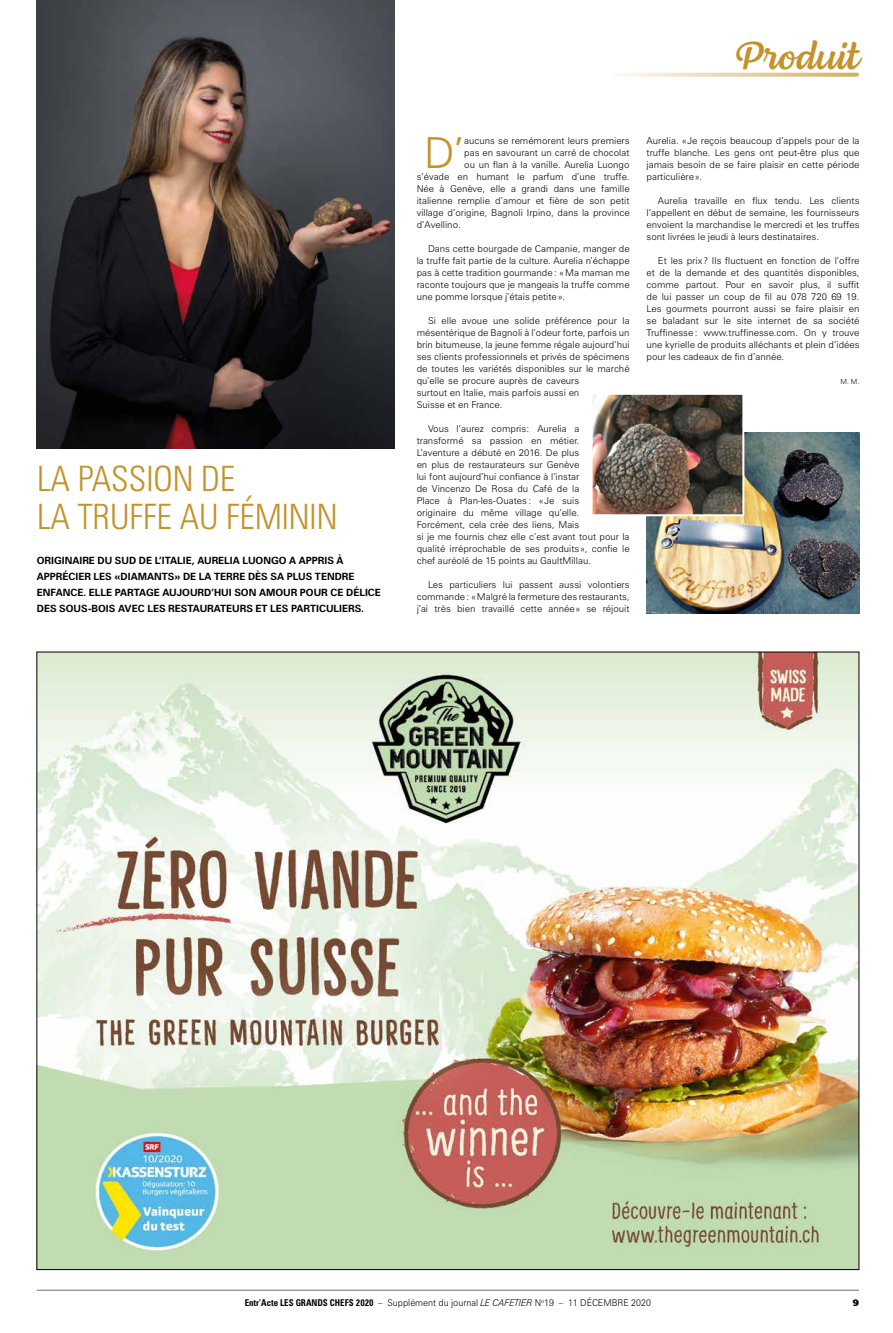
<style>
.page{position:relative;width:893px;height:1333px;background:#fff}
.page>*{position:absolute;margin:0;border:0;box-sizing:border-box;transform-origin:0 0}
.t1{font:300 42.8px "Zurich BT";color:#c4922b}
.t2{font:40px "Lemongrass Script";color:#c4922b}
.t3{font:300 condensed 35px/38px "Zurich BT";color:#c4922b}
.t4{font:700 10px/16px "Zurich BT";color:#000}
.t5{font:300 9.5px/12px "Zurich BT";color:#000;text-align:justify}
.t6{font:300 9.4px "Zurich BT";color:#000;scale:.95 1}
.t7{font:900 9.4px "Frutiger LT Std";color:#000;scale:.95 1}
.t8{font:300 7px "Zurich BT";color:#000}
.s1{font-weight:700;font-stretch:condensed}
.s2{font-style:italic}
</style>
<div class="page">
<hr style="left:37px;top:1289px;width:822px;height:1px;background:#706f6f">
<img style="left:37px;top:0;width:357px;height:448px">
<svg style="left:623px;top:73px;width:234px;height:4px"></svg>
<img style="left:647px;top:432px;width:212px;height:181px">
<img style="left:594px;top:396px;width:147px;height:117px">
<div style="left:591px;top:393px;width:153px;height:123px;border:2px solid #fff"></div>
<img style="left:39px;top:653px;width:818px;height:614px">
<h3 class="t3" style="left:37px;top:459px;width:302px">LA PASSION DE<br>LA TRUFFE AU FÉMININ</h3>
<p class="t4" style="left:37px;top:552px;width:346px">ORIGINAIRE DU SUD DE L’ITALIE, AURELIA LUONGO A APPRIS À APPRÉCIER LES «DIAMANTS» DE LA TERRE DÈS SA PLUS TENDRE ENFANCE. ELLE PARTAGE AUJOURD’HUI SON AMOUR POUR CE DÉLICE DES SOUS-BOIS AVEC LES RESTAURATEURS ET LES PARTICULIERS.</p>
<h2 class="t2" style="left:733px;top:32px;width:128px">Produit</h2>
<h1 class="t1" style="left:424px;top:127px;width:42px">D’</h1>
<p class="t5" style="left:464px;top:135px;width:167px">aucuns se remémorent leurs premiers</p>
<p class="t5" style="left:464px;top:147px;width:167px">pas en savourant un carré de chocolat</p>
<p class="t5" style="left:464px;top:159px;width:167px">ou un flan à la vanille. Aurelia Luongo</p>
<p class="t5" style="left:417px;top:171px;width:214px">s’évade en humant le parfum d’une truffe.</p>
<p class="t5" style="left:417px;top:183px;width:214px">Née à Genève, elle a grandi dans une famille</p>
<p class="t5" style="left:417px;top:195px;width:214px">italienne remplie d’amour et fière de son petit</p>
<p class="t5" style="left:417px;top:207px;width:214px">village d’origine, Bagnoli Irpino, dans la province</p>
<p class="t5" style="left:417px;top:219px;width:46px">d’Avellino.</p>
<p class="t5" style="left:417px;top:243px;width:214px;text-indent:11px">Dans cette bourgade de Campanie, manger de la truffe fait partie de la culture. Aurelia n’échappe pas à cette tradition gourmande: «Ma maman me raconte toujours que je mangeais la truffe comme une pomme lorsque j’étais petite».</p>
<p class="t5" style="left:417px;top:315px;width:214px;text-align:left;text-indent:11px">Si elle avoue une solide préférence pour la mésentérique de Bagnoli à l’odeur forte, parfois un brin bitumeuse, la jeune femme régale aujourd’hui ses clients professionnels et privés de spécimens de toutes les variétés disponibles sur le marché qu’elle se procure auprès de caveurs<br>surtout en Italie, mais parfois aussi en<br>Suisse et en France.</p>
<p class="t5" style="left:417px;top:423px;width:214px;text-align:left;text-indent:11px">Vous l’aurez compris: Aurelia a<br>transformé sa passion en métier.<br>L’aventure a débuté en 2016. De plus<br>en plus de restaurateurs sur Genève<br>lui font aujourd’hui confiance à l’instar<br>de Vincenzo De Rosa du Café de la<br>Place à Plan-les-Ouates: « Je suis<br>originaire du même village qu’elle.<br>Forcément, cela crée des liens, Mais<br>si je me fournis chez elle c’est avant tout pour la qualité irréprochable de ses produits», confie le chef auréolé de 15 points au GaultMillau.</p>
<p class="t5" style="left:417px;top:578px;width:214px;text-indent:11px">Les particuliers lui passent aussi volontiers commande: «Malgré la fermeture des restaurants, j’ai très bien travaillé cette année» se réjouit</p>
<p class="t5" style="left:647px;top:134px;width:214px">Aurelia. « Je reçois beaucoup d’appels pour de la truffe blanche. Les gens ont peut-être plus que jamais besoin de se faire plaisir en cette période particulière».</p>
<p class="t5" style="left:647px;top:194px;width:214px;text-indent:11px">Aurelia travaille en flux tendu. Les clients l’appellent en début de semaine, les fournisseurs envoient la marchandise le mercredi et les truffes sont livrées le jeudi à leurs destinataires.</p>
<p class="t5" style="left:647px;top:254px;width:214px;text-indent:11px">Et les prix ? Ils fluctuent en fonction de l’offre et de la demande et des quantités disponibles, comme partout. Pour en savoir plus, il suffit de lui passer un coup de fil au 078 720 69 19.<br>Les gourmets pourront aussi se faire plaisir en se baladant sur le site internet de sa société Truffinesse: www.truffinesse.com. On y trouve une kyrielle de produits alléchants et plein d’idées pour les cadeaux de fin d’année.</p>
<p class="t8" style="left:840px;top:377px;width:20px">M. M.</p>
<p class="t6" style="left:245px;top:1297px;width:429px"><span class="s1">Entr’Acte LES GRANDS CHEFS 2020</span> – Supplément du journal <span class="s2">LE CAFETIER</span> N<sup>o</sup>19 – 11 DÉCEMBRE 2020</p>
<p class="t7" style="left:853px;top:1297px;width:8px">9</p>
</div>
